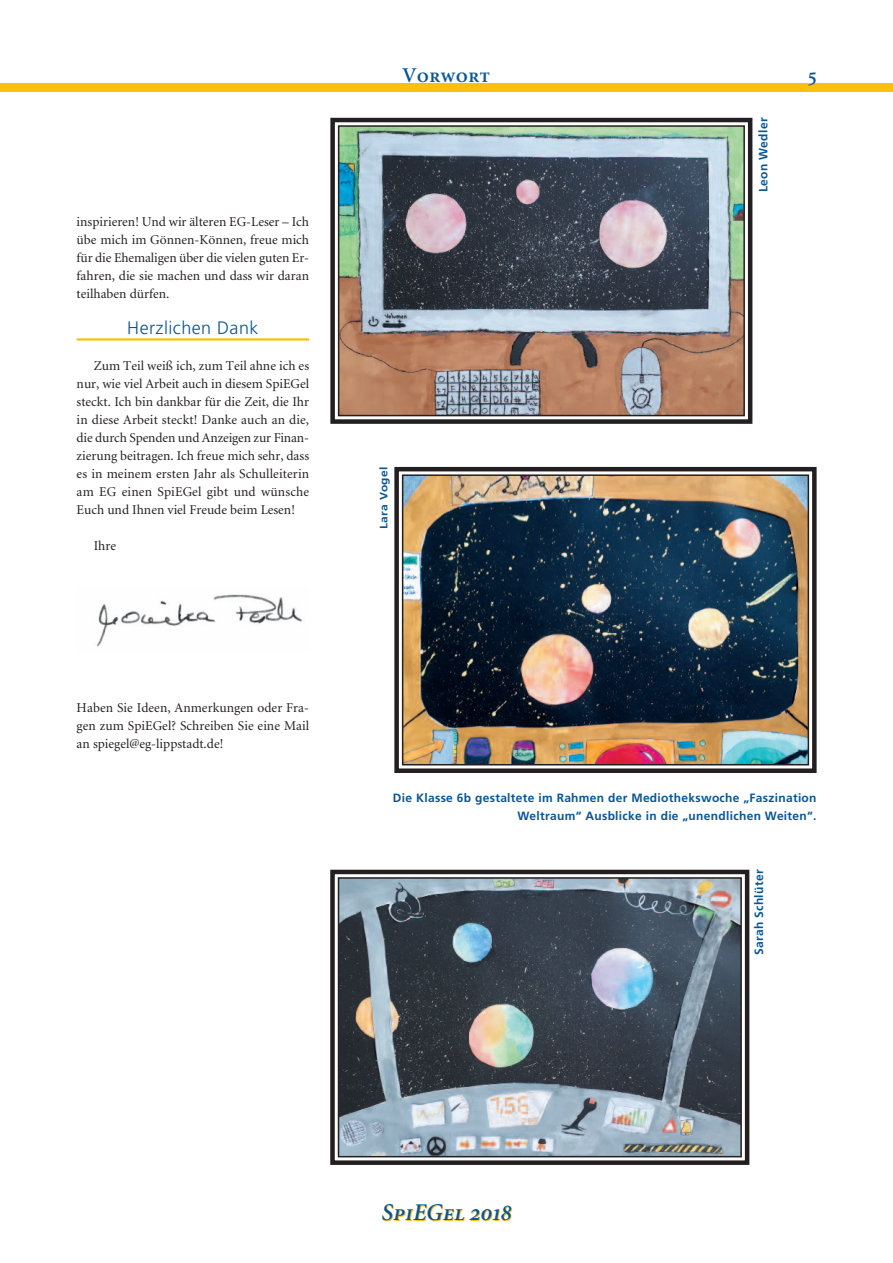
<style>
.page{position:relative;width:893px;height:1263px;background:#fff}
.page>*{position:absolute;margin:0;border:0;box-sizing:border-box;transform-origin:0 0}
.t1{font:24px "Minion Semibold Italic SC";color:#0a5694}
.t2{font:21px "Minion Semibold SC";color:#0a5694}
.t3{font:300 18px "Frutiger LT Pro";letter-spacing:.025em;color:#0a5694}
.t4{font:13.5px/18px "Minion";color:#231f20;text-align:justify}
.t5{font:700 12px/18px "Frutiger LT Pro";letter-spacing:.025em;color:#0a5694;text-align:right}
.t6{font:700 10.65px "Frutiger LT Pro";letter-spacing:.025em;color:#0a5694;scale:1.12 1}
</style>
<div class="page">
<div style="left:0;top:83px;width:893px;height:9px;background:#fdbe12"></div>
<hr style="left:77px;top:338px;width:232px;height:3px;background:#fdbe12">
<img style="left:96px;top:594px;width:206px;height:53px">
<img style="left:341px;top:880px;width:398px;height:274px">
<div style="left:330px;top:870px;width:419px;height:295px;border:4px solid #231f20"></div>
<div style="left:338px;top:877px;width:404px;height:280px;border:2px solid #231f20"></div>
<img style="left:341px;top:128px;width:401px;height:285px">
<div style="left:330px;top:118px;width:422px;height:306px;border:4px solid #231f20"></div>
<div style="left:338px;top:125px;width:407px;height:291px;border:2px solid #231f20"></div>
<img style="left:405px;top:477px;width:401px;height:285px">
<div style="left:394px;top:467px;width:423px;height:306px;border:4px solid #231f20"></div>
<div style="left:402px;top:474px;width:407px;height:291px;border:2px solid #231f20"></div>
<p class="t4" style="left:77px;top:213px;width:234px">inspirieren! Und wir älteren EG-Leser – Ich übe mich im Gönnen-Können, freue mich für die Ehemaligen über die vielen guten Er&shy;fahren, die sie machen und dass wir daran teilhaben dürfen.</p>
<h3 class="t3" style="left:127px;top:320px;width:133px">Herzlichen Dank</h3>
<p class="t4" style="left:77px;top:357px;width:234px;text-indent:17px">Zum Teil weiß ich, zum Teil ahne ich es nur, wie viel Arbeit auch in diesem SpiEGel steckt. Ich bin dankbar für die Zeit, die Ihr in diese Arbeit steckt! Danke auch an die, die durch Spenden und Anzeigen zur Finan&shy;zierung beitragen. Ich freue mich sehr, dass es in meinem ersten Jahr als Schulleiterin am EG einen SpiEGel gibt und wünsche Euch und Ihnen viel Freude beim Lesen!</p>
<p class="t4" style="left:94px;top:537px;width:24px">Ihre</p>
<p class="t4" style="left:77px;top:699px;width:234px">Haben Sie Ideen, Anmerkungen oder Fra&shy;gen zum SpiEGel? Schreiben Sie eine Mail an spiegel@eg-lippstadt.de!</p>
<h2 class="t2" style="left:403px;top:64px;width:89px">Vorwort</h2>
<h2 class="t2" style="left:808px;top:64px;width:10px">5</h2>
<p class="t6" style="left:380px;top:529px;width:57px;rotate:-90deg">Lara Vogel</p>
<p class="t5" style="left:755px;top:192px;width:76px;rotate:-90deg">Leon Wedler</p>
<p class="t5" style="left:393px;top:790px;width:425px">Die Klasse 6b gestaltete im Rahmen der Mediothekswoche „Faszination<br>Weltraum“ Ausblicke in die „unendlichen Weiten“.</p>
<p class="t5" style="left:751px;top:955px;width:87px;rotate:-90deg">Sarah Schlüter</p>
<h1 class="t1" style="left:381px;top:1200px;width:132px">SpiEGel 2018</h1>
</div>
